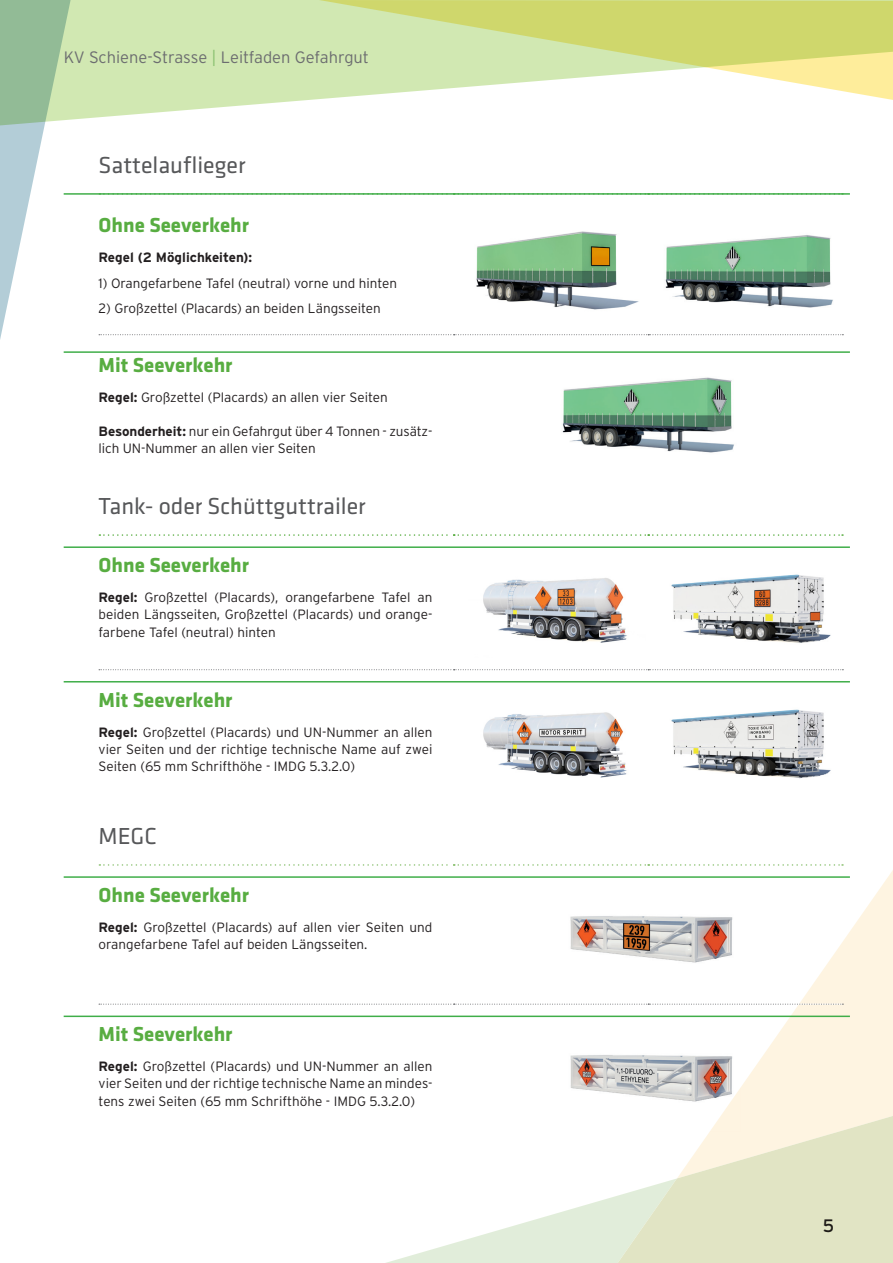
<style>
.page{position:relative;width:893px;height:1263px;background:#fff}
.page>*{position:absolute;margin:0;border:0;box-sizing:border-box;transform-origin:0 0}
.T2{font:24px "Klavika";color:#57585a}
.T3{font:700 21px "Klavika";color:#58ad41}
.t1{font:18px "Interstate";color:#231f20}
.t2{font:300 16.5px "Interstate";color:#6c6d70}
.DE_BODY_OK{font:300 13.5px/17.2px "Interstate";color:#231f20;text-align:justify}
.DE_BODY_OK-2{font:700 13.5px "Interstate";color:#231f20}
.s1{color:#8bc171}
.s2{font-weight:700}
</style>
<div class="page">
<svg style="left:0;top:125px;width:64px;height:215px"></svg>
<svg style="left:0;top:0;width:319px;height:125px;background:#cae2b4"></svg>
<svg style="left:319px;top:0;width:574px;height:100px"></svg>
<svg style="left:677px;top:870px;width:216px;height:246px;fill:#fef4e1"></svg>
<svg style="left:386px;top:1116px;width:507px;height:147px"></svg>
<svg style="left:99px;top:334px;width:744px;height:1px"></svg>
<svg style="left:99px;top:669px;width:744px;height:1px"></svg>
<svg style="left:99px;top:534px;width:744px;height:2px"></svg>
<svg style="left:99px;top:864px;width:744px;height:2px"></svg>
<svg style="left:99px;top:1004px;width:744px;height:1px"></svg>
<img style="left:476px;top:231px;width:163px;height:79px">
<img style="left:665px;top:235px;width:168px;height:73px">
<img style="left:562px;top:377px;width:172px;height:76px">
<img style="left:483px;top:578px;width:144px;height:65px">
<img style="left:671px;top:574px;width:160px;height:69px">
<img style="left:483px;top:712px;width:144px;height:66px">
<img style="left:671px;top:709px;width:160px;height:70px">
<img style="left:570px;top:881px;width:167px;height:108px">
<img style="left:562px;top:1020px;width:175px;height:108px">
<div style="left:558px;top:1016px;width:183px;height:116px;border:3px solid #fff"></div>
<hr style="left:64px;top:193px;width:786px;height:2px;background:#40ae49">
<hr style="left:64px;top:351px;width:786px;height:2px;background:#40ae49">
<hr style="left:64px;top:546px;width:786px;height:2px;background:#40ae49">
<hr style="left:64px;top:681px;width:786px;height:1px;background:#40ae49">
<hr style="left:64px;top:876px;width:786px;height:2px;background:#40ae49">
<hr style="left:64px;top:1015px;width:786px;height:2px;background:#40ae49">
<p class="t2" style="left:64px;top:48px;width:307px">KV Schiene-Strasse <span class="s1">|</span> Leitfaden Gefahrgut</p>
<p class="T2" style="left:99px;top:152px;width:148px">Sattelauflieger</p>
<p class="T3" style="left:99px;top:214px;width:152px">Ohne Seeverkehr</p>
<p class="DE_BODY_OK-2" style="left:99px;top:250px;width:155px">Regel (2 Möglichkeiten):</p>
<p class="DE_BODY_OK" style="left:99px;top:274px;width:300px">1) Orangefarbene Tafel (neutral) vorne und hinten</p>
<p class="DE_BODY_OK" style="left:99px;top:300px;width:284px">2) Großzettel (Placards) an beiden Längsseiten</p>
<p class="T3" style="left:99px;top:353px;width:135px">Mit Seeverkehr</p>
<p class="DE_BODY_OK" style="left:99px;top:388px;width:291px"><span class="s2">Regel:</span> Großzettel (Placards) an allen vier Seiten</p>
<p class="DE_BODY_OK" style="left:99px;top:422px;width:335px"><span class="s2">Besonderheit:</span> nur ein Gefahrgut über 4 Tonnen - zusätz&shy;lich UN-Nummer an allen vier Seiten</p>
<p class="T2" style="left:99px;top:493px;width:269px">Tank- oder Schüttguttrailer</p>
<p class="T3" style="left:99px;top:554px;width:152px">Ohne Seeverkehr</p>
<p class="DE_BODY_OK" style="left:99px;top:589px;width:335px"><span class="s2">Regel:</span> Großzettel (Placards), orangefarbene Tafel an beiden Längsseiten, Großzettel (Placards) und orange&shy;farbene Tafel (neutral) hinten</p>
<p class="T3" style="left:99px;top:688px;width:135px">Mit Seeverkehr</p>
<p class="DE_BODY_OK" style="left:99px;top:723px;width:335px"><span class="s2">Regel:</span> Großzettel (Placards) und UN-Nummer an allen vier Seiten und der richtige technische Name auf zwei Seiten (65 mm Schrifthöhe - IMDG 5.3.2.0)</p>
<p class="T2" style="left:99px;top:823px;width:60px">MEGC</p>
<p class="T3" style="left:99px;top:883px;width:152px">Ohne Seeverkehr</p>
<p class="DE_BODY_OK" style="left:99px;top:918px;width:335px"><span class="s2">Regel:</span> Großzettel (Placards) auf allen vier Seiten und orangefarbene Tafel auf beiden Längsseiten.</p>
<p class="T3" style="left:99px;top:1023px;width:135px">Mit Seeverkehr</p>
<p class="DE_BODY_OK" style="left:99px;top:1058px;width:335px"><span class="s2">Regel:</span> Großzettel (Placards) und UN-Nummer an allen vier Seiten und der richtige technische Name an mindes&shy;tens zwei Seiten (65 mm Schrifthöhe - IMDG 5.3.2.0)</p>
<h3 class="t1" style="left:823px;top:1215px;width:13px">5</h3>
</div>
